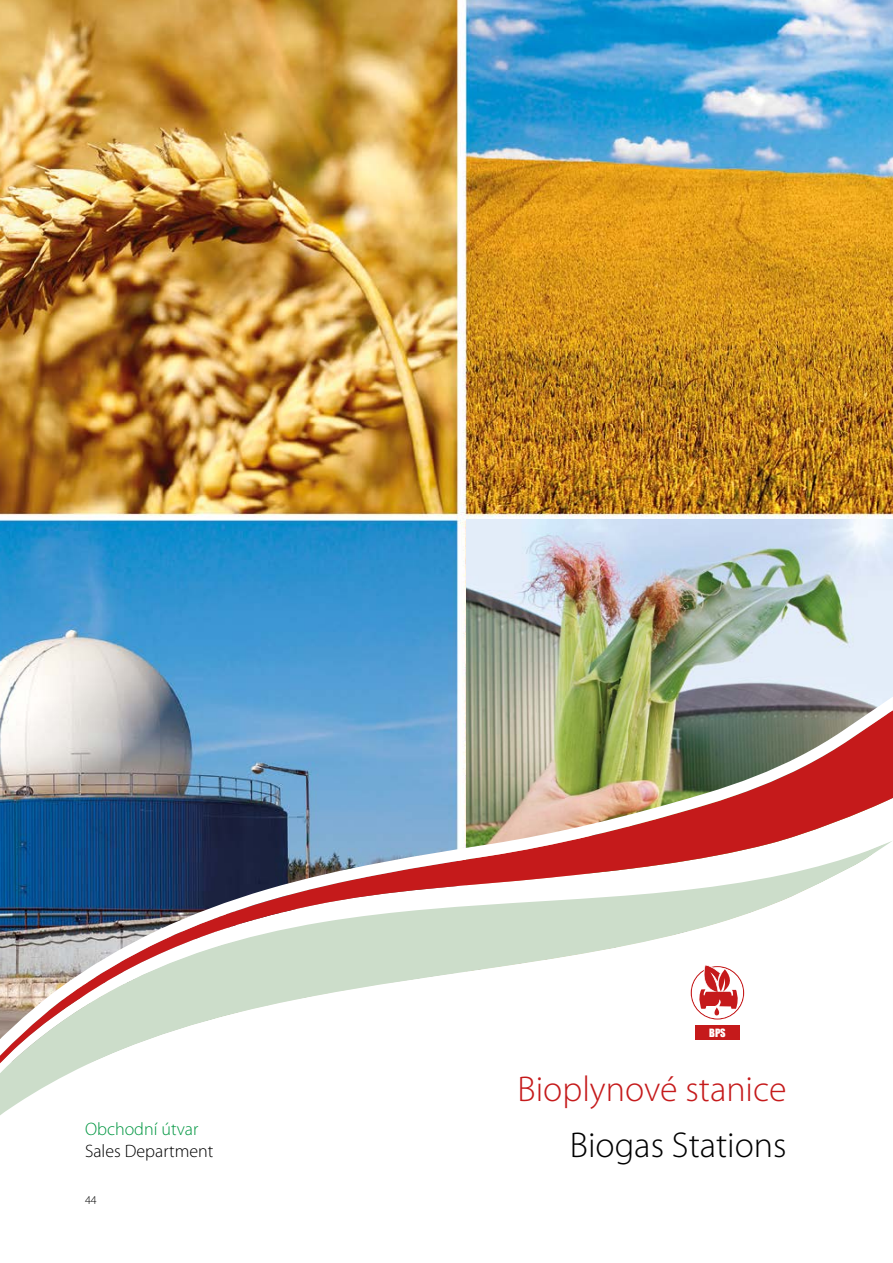
<style>
.page{position:relative;width:893px;height:1263px;background:#fff}
.page>*{position:absolute;margin:0;border:0;box-sizing:border-box;transform-origin:0 0}
.t1{font:300 36px "Myriad Pro";color:#c51a1b}
.t2{font:300 36px "Myriad Pro";color:#000}
.t3{font:300 18px "Myriad Pro";color:#000}
.t4{font:300 18px "Myriad Pro";color:#009641}
.t5{font:300 12px "Myriad Pro";color:#000}
.t6{font:10.5px "Impact";color:#fff}
</style>
<div class="page">
<img style="left:0;top:0;width:893px;height:697px">
<img style="left:466px;top:520px;width:427px;height:177px">
<img style="left:0;top:697px;width:893px;height:406px">
<svg style="left:691px;top:964px;width:53px;height:55px"></svg>
<div style="left:695px;top:1025px;width:45px;height:15px;background:#c51a1b"></div>
<p class="t4" style="left:85px;top:1118px;width:115px">Obchodní útvar</p>
<p class="t3" style="left:85px;top:1140px;width:130px">Sales Department</p>
<p class="t5" style="left:85px;top:1193px;width:13px">44</p>
<p class="t6" style="left:709px;top:1025px;width:18px">BPS</p>
<p class="t1" style="left:518px;top:1067px;width:271px">Bioplynové stanice</p>
<p class="t2" style="left:570px;top:1123px;width:218px">Biogas Stations</p>
</div>
